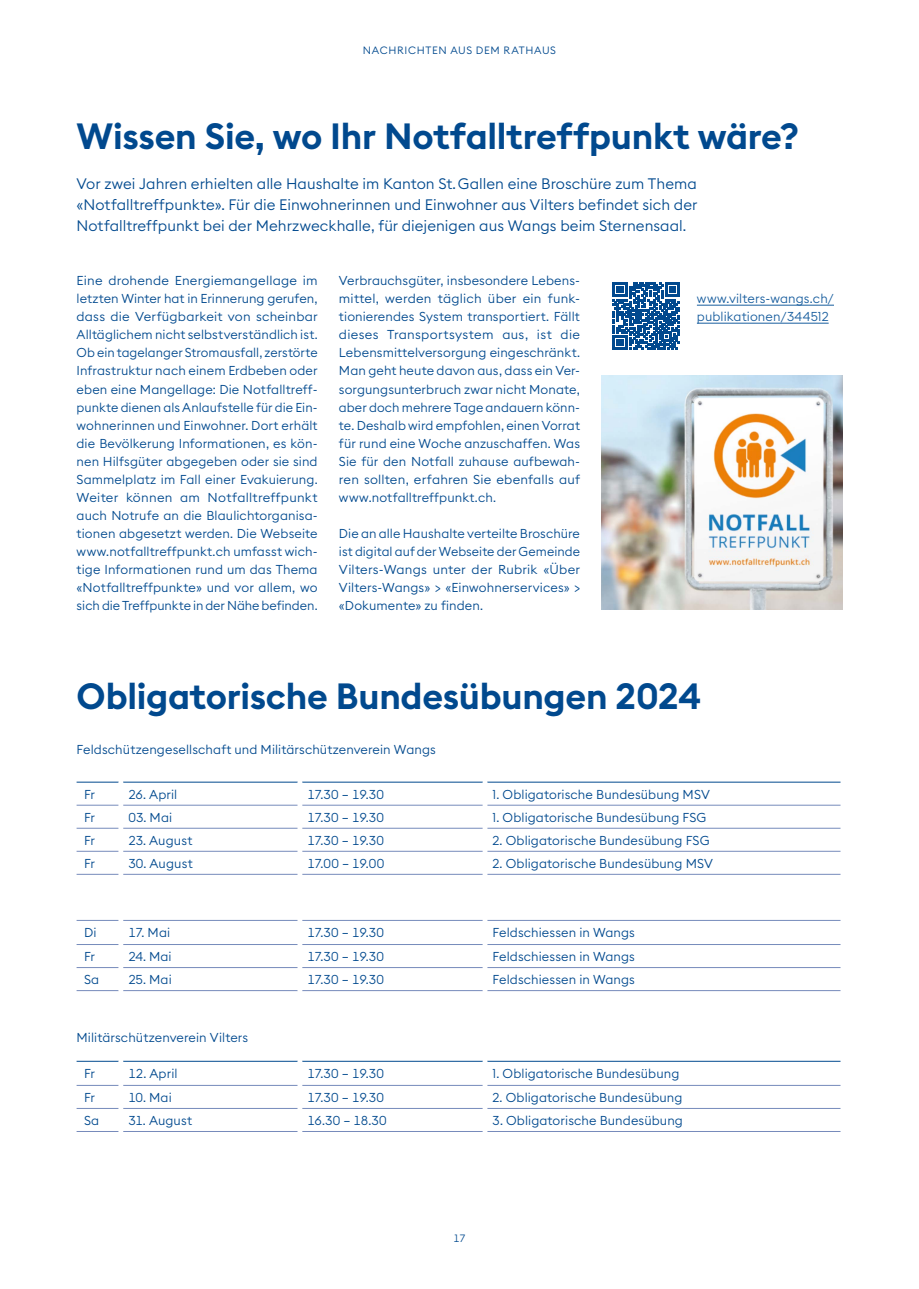
<style>
.page{position:relative;width:919px;height:1289px;background:#fff}
.page>*{position:absolute;margin:0;border:0;box-sizing:border-box;transform-origin:0 0}
.H1_-_blau{font:600 36px "Euclid Square";letter-spacing:-.01em;color:#01498e}
.Lead_1{font:300 15px/21px "Euclid Square";color:#01498e;text-align:justify}
.Grundtext_2-spaltig{font:300 12.75px/18px "Euclid Square";letter-spacing:.01em;color:#01498e;text-align:justify}
.TAB_Grundtext_gross{font:300 12.75px "Euclid Square";letter-spacing:.01em;color:#01498e}
.Grundtext{font:300 12.75px "Euclid Square";letter-spacing:.01em;color:#01498e}
.Infobox{font:300 12.75px/18px "Euclid Square";letter-spacing:.01em;color:#175d9e}
.Rubrik{font:300 10.5px "Euclid Square";letter-spacing:.065em;color:#01498e}
</style>
<div class="page">
<img style="left:601px;top:375px;width:241px;height:234px">
<svg style="left:613px;top:283px;width:66px;height:66px"></svg>
<hr style="left:696px;top:305px;width:137px;height:1px;background:#175d9e">
<hr style="left:696px;top:323px;width:132px;height:1px;background:#175d9e">
<hr style="left:77px;top:781px;width:42px;height:1px;background:#01498e">
<hr style="left:123px;top:781px;width:175px;height:1px;background:#01498e">
<hr style="left:302px;top:781px;width:180px;height:1px;background:#01498e">
<hr style="left:487px;top:781px;width:353px;height:1px;background:#01498e">
<hr style="left:77px;top:804px;width:42px;height:1px;background:#768bbb">
<hr style="left:123px;top:804px;width:175px;height:1px;background:#768bbb">
<hr style="left:302px;top:804px;width:180px;height:1px;background:#768bbb">
<hr style="left:487px;top:804px;width:353px;height:1px;background:#768bbb">
<hr style="left:77px;top:827px;width:42px;height:1px;background:#768bbb">
<hr style="left:123px;top:827px;width:175px;height:1px;background:#768bbb">
<hr style="left:302px;top:827px;width:180px;height:1px;background:#768bbb">
<hr style="left:487px;top:827px;width:353px;height:1px;background:#768bbb">
<hr style="left:77px;top:850px;width:42px;height:1px;background:#768bbb">
<hr style="left:123px;top:850px;width:175px;height:1px;background:#768bbb">
<hr style="left:302px;top:850px;width:180px;height:1px;background:#768bbb">
<hr style="left:487px;top:850px;width:353px;height:1px;background:#768bbb">
<hr style="left:77px;top:874px;width:42px;height:1px;background:#768bbb">
<hr style="left:123px;top:874px;width:175px;height:1px;background:#768bbb">
<hr style="left:302px;top:874px;width:180px;height:1px;background:#768bbb">
<hr style="left:487px;top:874px;width:353px;height:1px;background:#768bbb">
<hr style="left:77px;top:920px;width:42px;height:1px;background:#768bbb">
<hr style="left:123px;top:920px;width:175px;height:1px;background:#768bbb">
<hr style="left:302px;top:920px;width:180px;height:1px;background:#768bbb">
<hr style="left:487px;top:920px;width:353px;height:1px;background:#768bbb">
<hr style="left:77px;top:944px;width:42px;height:1px;background:#768bbb">
<hr style="left:123px;top:944px;width:175px;height:1px;background:#768bbb">
<hr style="left:302px;top:944px;width:180px;height:1px;background:#768bbb">
<hr style="left:487px;top:944px;width:353px;height:1px;background:#768bbb">
<hr style="left:77px;top:967px;width:42px;height:1px;background:#768bbb">
<hr style="left:123px;top:967px;width:175px;height:1px;background:#768bbb">
<hr style="left:302px;top:967px;width:180px;height:1px;background:#768bbb">
<hr style="left:487px;top:967px;width:353px;height:1px;background:#768bbb">
<hr style="left:77px;top:990px;width:42px;height:1px;background:#768bbb">
<hr style="left:123px;top:990px;width:175px;height:1px;background:#768bbb">
<hr style="left:302px;top:990px;width:180px;height:1px;background:#768bbb">
<hr style="left:487px;top:990px;width:353px;height:1px;background:#768bbb">
<hr style="left:77px;top:1060px;width:42px;height:1px;background:#01498e">
<hr style="left:123px;top:1060px;width:175px;height:1px;background:#01498e">
<hr style="left:302px;top:1060px;width:180px;height:1px;background:#01498e">
<hr style="left:487px;top:1060px;width:353px;height:1px;background:#01498e">
<hr style="left:77px;top:1084px;width:42px;height:1px;background:#768bbb">
<hr style="left:123px;top:1084px;width:175px;height:1px;background:#768bbb">
<hr style="left:302px;top:1084px;width:180px;height:1px;background:#768bbb">
<hr style="left:487px;top:1084px;width:353px;height:1px;background:#768bbb">
<hr style="left:77px;top:1108px;width:42px;height:1px;background:#768bbb">
<hr style="left:123px;top:1108px;width:175px;height:1px;background:#768bbb">
<hr style="left:302px;top:1108px;width:180px;height:1px;background:#768bbb">
<hr style="left:487px;top:1108px;width:353px;height:1px;background:#768bbb">
<hr style="left:77px;top:1131px;width:42px;height:1px;background:#768bbb">
<hr style="left:123px;top:1131px;width:175px;height:1px;background:#768bbb">
<hr style="left:302px;top:1131px;width:180px;height:1px;background:#768bbb">
<hr style="left:487px;top:1131px;width:353px;height:1px;background:#768bbb">
<p class="Rubrik" style="left:363px;top:44px;width:195px">NACHRICHTEN AUS DEM RATHAUS</p>
<p class="H1_-_blau" style="left:77px;top:113px;width:724px">Wissen Sie, wo Ihr Notfalltreffpunkt wäre?</p>
<p class="Lead_1" style="left:77px;top:173px;width:622px">Vor zwei Jahren erhielten alle Haushalte im Kanton St. Gallen eine Broschüre zum Thema «Notfalltreffpunkte». Für die Einwohnerinnen und Einwohner aus Vilters befindet sich der Notfalltreffpunkt bei der Mehrzweckhalle, für diejenigen aus Wangs beim Sternensaal.</p>
<p class="Grundtext_2-spaltig" style="left:77px;top:272px;width:242px">Eine drohende Energiemangellage im letzten Winter hat in Erinnerung gerufen, dass die Verfügbarkeit von scheinbar Alltäglichem nicht selbstverständlich ist.<br>Ob ein tagelanger Stromausfall, zerstörte Infrastruktur nach einem Erdbeben oder eben eine Mangellage: Die Notfalltreff&shy;punkte dienen als Anlaufstelle für die Ein&shy;wohnerinnen und Einwohner. Dort erhält die Bevölkerung Informationen, es kön&shy;nen Hilfsgüter abgegeben oder sie sind Sammelplatz im Fall einer Evakuierung.<br>Weiter können am Notfalltreffpunkt auch Notrufe an die Blaulichtorganisa&shy;tionen abgesetzt werden. Die Webseite www.notfalltreffpunkt.ch umfasst wich&shy;tige Informationen rund um das Thema «Notfalltreffpunkte» und vor allem, wo sich die Treffpunkte in der Nähe befinden.</p>
<p class="Grundtext_2-spaltig" style="left:339px;top:272px;width:242px">Verbrauchsgüter, insbesondere Lebens&shy;mittel, werden täglich über ein funk&shy;tionierendes System transportiert. Fällt dieses Transportsystem aus, ist die Lebensmittelversorgung eingeschränkt.<br>Man geht heute davon aus, dass ein Ver&shy;sorgungsunterbruch zwar nicht Monate, aber doch mehrere Tage andauern könn&shy;te. Deshalb wird empfohlen, einen Vorrat für rund eine Woche anzuschaffen. Was Sie für den Notfall zuhause aufbewah&shy;ren sollten, erfahren Sie ebenfalls auf www.notfalltreffpunkt.ch.</p>
<p class="Grundtext_2-spaltig" style="left:339px;top:524px;width:242px">Die an alle Haushalte verteilte Broschüre ist digital auf der Webseite der Gemeinde Vilters-Wangs unter der Rubrik «Über Vilters-Wangs» &gt; «Einwohnerservices» &gt; «Dokumente» zu finden.</p>
<p class="Infobox" style="left:696px;top:290px;width:139px">www.vilters-wangs.ch/ publikationen/344512</p>
<p class="H1_-_blau" style="left:77px;top:673px;width:626px">Obligatorische Bundesübungen 2024</p>
<p class="Grundtext" style="left:77px;top:741px;width:361px">Feldschützengesellschaft und Militärschützenverein Wangs</p>
<p class="TAB_Grundtext_gross" style="left:84px;top:786px;width:12px">Fr</p>
<p class="TAB_Grundtext_gross" style="left:128px;top:786px;width:50px">26. April</p>
<p class="TAB_Grundtext_gross" style="left:307px;top:786px;width:78px">17.30 – 19.30</p>
<p class="TAB_Grundtext_gross" style="left:492px;top:786px;width:219px">1. Obligatorische Bundesübung MSV</p>
<p class="TAB_Grundtext_gross" style="left:84px;top:809px;width:12px">Fr</p>
<p class="TAB_Grundtext_gross" style="left:128px;top:809px;width:45px">03. Mai</p>
<p class="TAB_Grundtext_gross" style="left:307px;top:809px;width:78px">17.30 – 19.30</p>
<p class="TAB_Grundtext_gross" style="left:492px;top:809px;width:215px">1. Obligatorische Bundesübung FSG</p>
<p class="TAB_Grundtext_gross" style="left:84px;top:832px;width:12px">Fr</p>
<p class="TAB_Grundtext_gross" style="left:128px;top:832px;width:66px">23. August</p>
<p class="TAB_Grundtext_gross" style="left:307px;top:832px;width:78px">17.30 – 19.30</p>
<p class="TAB_Grundtext_gross" style="left:492px;top:832px;width:218px">2. Obligatorische Bundesübung FSG</p>
<p class="TAB_Grundtext_gross" style="left:84px;top:855px;width:12px">Fr</p>
<p class="TAB_Grundtext_gross" style="left:128px;top:855px;width:66px">30. August</p>
<p class="TAB_Grundtext_gross" style="left:307px;top:855px;width:78px">17.00 – 19.00</p>
<p class="TAB_Grundtext_gross" style="left:492px;top:855px;width:222px">2. Obligatorische Bundesübung MSV</p>
<p class="TAB_Grundtext_gross" style="left:84px;top:924px;width:14px">Di</p>
<p class="TAB_Grundtext_gross" style="left:128px;top:924px;width:43px">17. Mai</p>
<p class="TAB_Grundtext_gross" style="left:307px;top:924px;width:78px">17.30 – 19.30</p>
<p class="TAB_Grundtext_gross" style="left:492px;top:924px;width:144px">Feldschiessen in Wangs</p>
<p class="TAB_Grundtext_gross" style="left:84px;top:948px;width:12px">Fr</p>
<p class="TAB_Grundtext_gross" style="left:128px;top:948px;width:45px">24. Mai</p>
<p class="TAB_Grundtext_gross" style="left:307px;top:948px;width:78px">17.30 – 19.30</p>
<p class="TAB_Grundtext_gross" style="left:492px;top:948px;width:144px">Feldschiessen in Wangs</p>
<p class="TAB_Grundtext_gross" style="left:84px;top:971px;width:17px">Sa</p>
<p class="TAB_Grundtext_gross" style="left:128px;top:971px;width:45px">25. Mai</p>
<p class="TAB_Grundtext_gross" style="left:307px;top:971px;width:78px">17.30 – 19.30</p>
<p class="TAB_Grundtext_gross" style="left:492px;top:971px;width:144px">Feldschiessen in Wangs</p>
<p class="Grundtext" style="left:77px;top:1029px;width:173px">Militärschützenverein Vilters</p>
<p class="TAB_Grundtext_gross" style="left:84px;top:1065px;width:12px">Fr</p>
<p class="TAB_Grundtext_gross" style="left:128px;top:1065px;width:51px">12. April</p>
<p class="TAB_Grundtext_gross" style="left:307px;top:1065px;width:78px">17.30 – 19.30</p>
<p class="TAB_Grundtext_gross" style="left:492px;top:1065px;width:188px">1. Obligatorische Bundesübung</p>
<p class="TAB_Grundtext_gross" style="left:84px;top:1089px;width:12px">Fr</p>
<p class="TAB_Grundtext_gross" style="left:128px;top:1089px;width:45px">10. Mai</p>
<p class="TAB_Grundtext_gross" style="left:307px;top:1089px;width:78px">17.30 – 19.30</p>
<p class="TAB_Grundtext_gross" style="left:492px;top:1089px;width:192px">2. Obligatorische Bundesübung</p>
<p class="TAB_Grundtext_gross" style="left:84px;top:1112px;width:17px">Sa</p>
<p class="TAB_Grundtext_gross" style="left:128px;top:1112px;width:65px">31. August</p>
<p class="TAB_Grundtext_gross" style="left:307px;top:1112px;width:81px">16.30 – 18.30</p>
<p class="TAB_Grundtext_gross" style="left:492px;top:1112px;width:192px">3. Obligatorische Bundesübung</p>
<p class="Rubrik" style="left:453px;top:1231px;width:14px">17</p>
</div>
